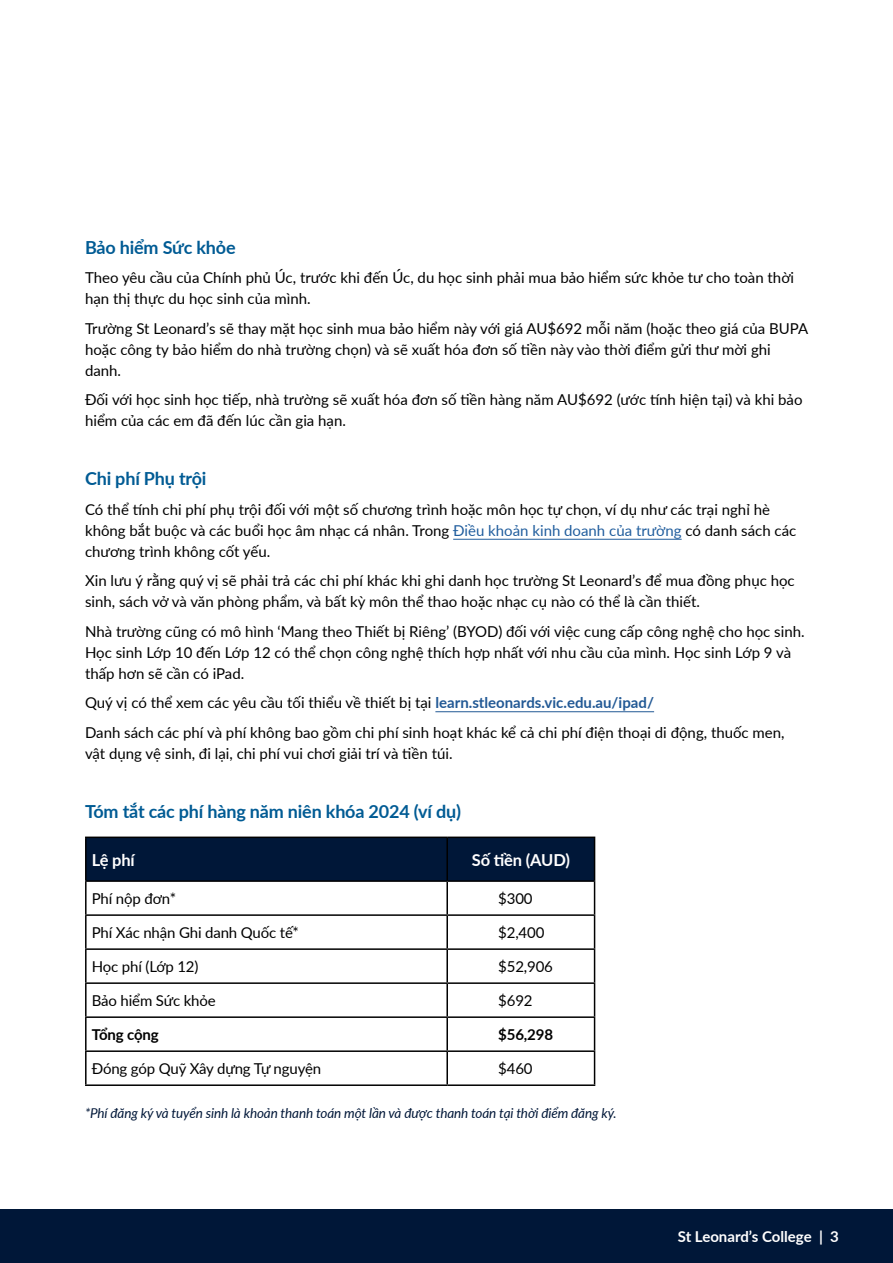
<style>
.page{position:relative;width:893px;height:1263px;background:#fff}
.page>*{position:absolute;margin:0;border:0;box-sizing:border-box;transform-origin:0 0}
.t1{font:700 18px "Lato";letter-spacing:-.01em;color:#005b94}
.t2{font:700 16.5px "Lato";letter-spacing:-.01em;color:#fff}
.t3{font:15px/21px "Lato";color:#000}
.t4{font:700 15px "Lato";color:#fff}
.t5{font:700 15px "Lato";letter-spacing:-.01em;color:#000}
.t6{font:italic 13.5px "Lato";letter-spacing:-.01em;color:#001738}
.s1{color:#215e9e}
.s2{font-weight:700;color:#225995}
</style>
<div class="page">
<hr style="left:453px;top:539px;width:229px;height:1px;background:#215e9e">
<hr style="left:435px;top:711px;width:219px;height:1px;background:#225995">
<div style="left:87px;top:838px;width:507px;height:42px;background:#001738"></div>
<hr style="left:85px;top:836px;width:362px;height:2px;background:#000">
<hr style="left:85px;top:838px;width:2px;height:42px;background:#000">
<hr style="left:447px;top:836px;width:148px;height:2px;background:#000">
<hr style="left:446px;top:838px;width:2px;height:42px;background:#000">
<hr style="left:594px;top:838px;width:1px;height:42px;background:#000">
<hr style="left:85px;top:880px;width:362px;height:2px;background:#000">
<hr style="left:85px;top:882px;width:2px;height:32px;background:#000">
<hr style="left:447px;top:880px;width:148px;height:2px;background:#000">
<hr style="left:446px;top:882px;width:2px;height:32px;background:#000">
<hr style="left:594px;top:882px;width:1px;height:32px;background:#000">
<hr style="left:85px;top:914px;width:362px;height:2px;background:#000">
<hr style="left:85px;top:916px;width:2px;height:32px;background:#000">
<hr style="left:447px;top:914px;width:148px;height:2px;background:#000">
<hr style="left:446px;top:916px;width:2px;height:32px;background:#000">
<hr style="left:594px;top:916px;width:1px;height:32px;background:#000">
<hr style="left:85px;top:948px;width:362px;height:2px;background:#000">
<hr style="left:85px;top:950px;width:2px;height:32px;background:#000">
<hr style="left:447px;top:948px;width:148px;height:2px;background:#000">
<hr style="left:446px;top:950px;width:2px;height:32px;background:#000">
<hr style="left:594px;top:950px;width:1px;height:32px;background:#000">
<hr style="left:85px;top:982px;width:362px;height:2px;background:#000">
<hr style="left:85px;top:984px;width:2px;height:32px;background:#000">
<hr style="left:447px;top:982px;width:148px;height:2px;background:#000">
<hr style="left:446px;top:984px;width:2px;height:32px;background:#000">
<hr style="left:594px;top:984px;width:1px;height:32px;background:#000">
<hr style="left:85px;top:1016px;width:362px;height:2px;background:#000">
<hr style="left:85px;top:1018px;width:2px;height:32px;background:#000">
<hr style="left:447px;top:1016px;width:148px;height:2px;background:#000">
<hr style="left:446px;top:1018px;width:2px;height:32px;background:#000">
<hr style="left:594px;top:1018px;width:1px;height:32px;background:#000">
<hr style="left:85px;top:1050px;width:362px;height:2px;background:#000">
<hr style="left:85px;top:1052px;width:2px;height:32px;background:#000">
<hr style="left:447px;top:1050px;width:148px;height:2px;background:#000">
<hr style="left:446px;top:1052px;width:2px;height:32px;background:#000">
<hr style="left:594px;top:1052px;width:1px;height:32px;background:#000">
<hr style="left:85px;top:1084px;width:362px;height:2px;background:#000">
<hr style="left:447px;top:1084px;width:148px;height:2px;background:#000">
<div style="left:0;top:1209px;width:893px;height:54px;background:#001738"></div>
<p class="t1" style="left:85px;top:234px;width:152px">Bảo hiểm Sức khỏe</p>
<p class="t3" style="left:85px;top:267px;width:711px">Theo yêu cầu của Chính phủ Úc, trước khi đến Úc, du học sinh phải mua bảo hiểm sức khỏe tư cho toàn thời hạn thị thực du học sinh của mình.</p>
<p class="t3" style="left:85px;top:317px;width:725px">Trường St Leonard’s sẽ thay mặt học sinh mua bảo hiểm này với giá AU$692 mỗi năm (hoặc theo giá của BUPA hoặc công ty bảo hiểm do nhà trường chọn) và sẽ xuất hóa đơn số tiền này vào thời điểm gửi thư mời ghi danh.</p>
<p class="t3" style="left:85px;top:389px;width:719px">Đối với học sinh học tiếp, nhà trường sẽ xuất hóa đơn số tiền hàng năm AU$692 (ước tính hiện tại) và khi bảo hiểm của các em đã đến lúc cần gia hạn.</p>
<p class="t1" style="left:85px;top:465px;width:123px">Chi phí Phụ trội</p>
<p class="t3" style="left:85px;top:498px;width:713px">Có thể tính chi phí phụ trội đối với một số chương trình hoặc môn học tự chọn, ví dụ như các trại nghỉ hè không bắt buộc và các buổi học âm nhạc cá nhân. Trong <span class="s1">Điều khoản kinh doanh của trường</span> có danh sách các chương trình không cốt yếu.</p>
<p class="t3" style="left:85px;top:570px;width:711px">Xin lưu ý rằng quý vị sẽ phải trả các chi phí khác khi ghi danh học trường St Leonard’s để mua đồng phục học sinh, sách vở và văn phòng phẩm, và bất kỳ môn thể thao hoặc nhạc cụ nào có thể là cần thiết.</p>
<p class="t3" style="left:85px;top:620px;width:721px">Nhà trường cũng có mô hình ‘Mang theo Thiết bị Riêng’ (BYOD) đối với việc cung cấp công nghệ cho học sinh.<br>Học sinh Lớp 10 đến Lớp 12 có thể chọn công nghệ thích hợp nhất với nhu cầu của mình. Học sinh Lớp 9 và thấp hơn sẽ cần có iPad.</p>
<p class="t3" style="left:85px;top:687px;width:701px;line-height:29.5px">Quý vị có thể xem các yêu cầu tối thiểu về thiết bị tại <span class="s2">learn.stleonards.vic.edu.au/ipad/<br></span>Danh sách các phí và phí không bao gồm chi phí sinh hoạt khác kể cả chi phí điện thoại di động, thuốc men,</p>
<p class="t3" style="left:85px;top:742px;width:369px">vật dụng vệ sinh, đi lại, chi phí vui chơi giải trí và tiền túi.</p>
<p class="t1" style="left:85px;top:798px;width:377px">Tóm tắt các phí hàng năm niên khóa 2024 (ví dụ)</p>
<p class="t2" style="left:92px;top:848px;width:45px">Lệ phí</p>
<p class="t2" style="left:472px;top:848px;width:100px">Số tiền (AUD)</p>
<p class="t3" style="left:92px;top:887px;width:86px">Phí nộp đơn*</p>
<p class="t3" style="left:498px;top:887px;width:36px">$300</p>
<p class="t3" style="left:92px;top:921px;width:209px">Phí Xác nhận Ghi danh Quốc tế*</p>
<p class="t3" style="left:498px;top:921px;width:48px">$2,400</p>
<p class="t3" style="left:92px;top:955px;width:108px">Học phí (Lớp 12)</p>
<p class="t3" style="left:498px;top:955px;width:56px">$52,906</p>
<p class="t3" style="left:92px;top:990px;width:125px">Bảo hiểm Sức khỏe</p>
<p class="t3" style="left:498px;top:990px;width:36px">$692</p>
<p class="t5" style="left:92px;top:1024px;width:68px">Tổng cộng</p>
<p class="t5" style="left:498px;top:1024px;width:56px">$56,298</p>
<p class="t3" style="left:92px;top:1058px;width:231px">Đóng góp Quỹ Xây dựng Tự nguyện</p>
<p class="t3" style="left:498px;top:1058px;width:36px">$460</p>
<p class="t6" style="left:85px;top:1103px;width:533px">*Phí đăng ký và tuyển sinh là khoản thanh toán một lần và được thanh toán tại thời điểm đăng ký.</p>
<p class="t4" style="left:678px;top:1225px;width:163px">St Leonard’s College | 3</p>
</div>
